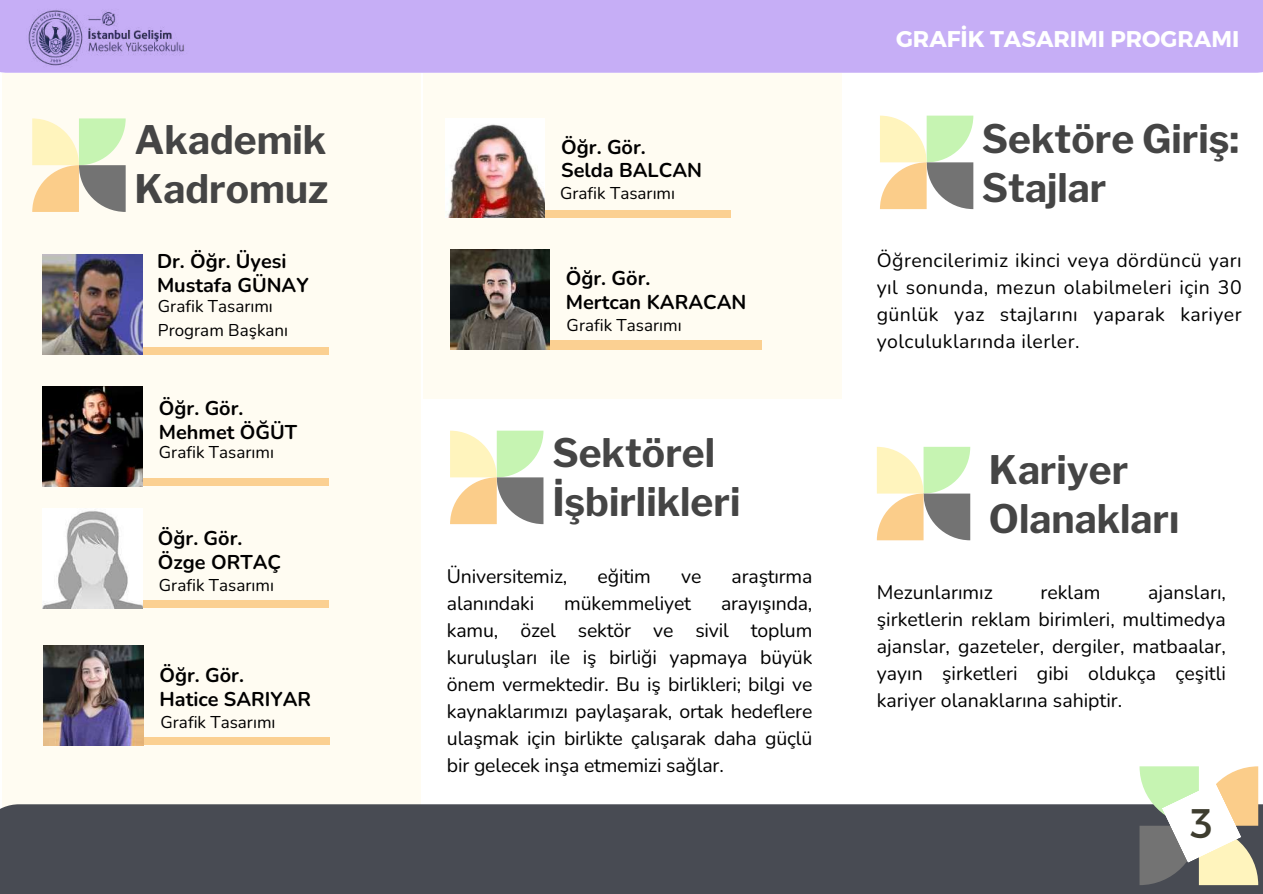
<style>
.page{position:relative;width:1263px;height:894px;background:#fff}
.page>*{position:absolute;margin:0;border:0;box-sizing:border-box;transform-origin:0 0}
.t1{font:41.25px "Montserrat";color:#3e3d2f}
.t2{font:700 39px/49.5px "Libre Franklin";color:#454545}
.t3{font:700 22.8px "Montserrat";color:#fff}
.t4{font:700 19.95px/23.4px "Nunito";color:#000}
.t5{font:19.5px/27px "Nunito";color:#000;text-align:justify}
.t6{font:17.1px/23.7px "Nunito";color:#000}
</style>
<div class="page">
<div style="left:3px;top:73px;width:418px;height:734px;background:#fffcf2"></div>
<div style="left:0;top:804px;width:1263px;height:89px;background:#484b53"></div>
<div style="left:0;top:0;width:1263px;height:73px;background:#c6aef6"></div>
<div style="left:424px;top:73px;width:418px;height:326px;background:#fffcf2"></div>
<svg style="left:1139px;top:766px;width:119px;height:118px"></svg>
<img style="left:20px;top:10px;width:171px;height:63px">
<svg style="left:877px;top:446px;width:93px;height:94px"></svg>
<svg style="left:32px;top:118px;width:94px;height:94px"></svg>
<div style="left:459px;top:210px;width:271px;height:8px;background:#fbd092"></div>
<img style="left:445px;top:118px;width:100px;height:100px">
<div style="left:56px;top:347px;width:272px;height:7px;background:#fbd092"></div>
<img style="left:42px;top:255px;width:100px;height:99px">
<svg style="left:450px;top:430px;width:93px;height:94px"></svg>
<svg style="left:880px;top:116px;width:93px;height:93px"></svg>
<div style="left:56px;top:478px;width:272px;height:8px;background:#fbd092"></div>
<img style="left:42px;top:386px;width:100px;height:100px">
<div style="left:56px;top:600px;width:272px;height:8px;background:#fbd092"></div>
<img style="left:42px;top:508px;width:100px;height:100px">
<div style="left:455px;top:340px;width:306px;height:9px;background:#fbd092"></div>
<img style="left:450px;top:249px;width:99px;height:100px">
<div style="left:58px;top:737px;width:272px;height:8px;background:#fbd092"></div>
<img style="left:44px;top:645px;width:100px;height:100px">
<h2 class="t2" style="left:135px;top:115px;width:195px">Akademik<br>Kadromuz</h2>
<p class="t4" style="left:561px;top:135px;width:142px">Öğr. Gör.<br>Selda BALCAN</p>
<p class="t6" style="left:560px;top:182px;width:116px">Grafik Tasarımı</p>
<p class="t4" style="left:157px;top:250px;width:153px">Dr. Öğr. Üyesi<br>Mustafa GÜNAY</p>
<p class="t6" style="left:158px;top:295px;width:132px">Grafik Tasarımı<br>Program Başkanı</p>
<p class="t4" style="left:159px;top:397px;width:140px">Öğr. Gör.<br>Mehmet ÖĞÜT</p>
<p class="t6" style="left:159px;top:440px;width:116px">Grafik Tasarımı</p>
<p class="t4" style="left:158px;top:526px;width:125px">Öğr. Gör.<br>Özge ORTAÇ</p>
<p class="t6" style="left:159px;top:573px;width:116px">Grafik Tasarımı</p>
<p class="t4" style="left:160px;top:663px;width:153px">Öğr. Gör.<br>Hatice SARIYAR</p>
<p class="t6" style="left:161px;top:710px;width:116px">Grafik Tasarımı</p>
<p class="t4" style="left:566px;top:266px;width:182px;line-height:23.9px">Öğr. Gör.<br>Mertcan KARACAN</p>
<p class="t6" style="left:567px;top:313px;width:116px">Grafik Tasarımı</p>
<h2 class="t2" style="left:552px;top:427px;width:185px">Sektörel<br>İşbirlikleri</h2>
<p class="t5" style="left:447px;top:563px;width:122px">Üniversitemiz,</p>
<p class="t5" style="left:598px;top:563px;width:55px">eğitim</p>
<p class="t5" style="left:681px;top:563px;width:22px">ve</p>
<p class="t5" style="left:732px;top:563px;width:82px">araştırma</p>
<p class="t5" style="left:447px;top:590px;width:86px">alanındaki</p>
<p class="t5" style="left:564px;top:590px;width:128px">mükemmeliyet</p>
<p class="t5" style="left:447px;top:590px;width:367px;text-indent:274px">arayışında, kamu, özel sektör ve sivil toplum kuruluşları ile iş birliği yapmaya büyük önem vermektedir. Bu iş birlikleri; bilgi ve kaynaklarımızı paylaşarak, ortak hedeflere ulaşmak için birlikte çalışarak daha güçlü bir gelecek inşa etmemizi sağlar.</p>
<p class="t3" style="left:896px;top:24px;width:345px">GRAFİK TASARIMI PROGRAMI</p>
<h2 class="t2" style="left:982px;top:114px;width:259px">Sektöre Giriş:<br>Stajlar</h2>
<p class="t5" style="left:877px;top:247px;width:366px">Öğrencilerimiz ikinci veya dördüncü yarı yıl sonunda, mezun olabilmeleri için 30 günlük yaz stajlarını yaparak kariyer yolculuklarında ilerler.</p>
<h2 class="t2" style="left:989px;top:445px;width:192px">Kariyer<br>Olanakları</h2>
<p class="t5" style="left:877px;top:578px;width:351px;text-align:left;text-indent:271px">ajansları, şirketlerin reklam birimleri, multimedya ajanslar, gazeteler, dergiler, matbaalar, yayın şirketleri gibi oldukça çeşitli kariyer olanaklarına sahiptir.</p>
<p class="t5" style="left:877px;top:578px;width:117px">Mezunlarımız</p>
<p class="t5" style="left:1040px;top:578px;width:61px">reklam</p>
<h1 class="t1" style="left:1190px;top:796px;width:24px">3</h1>
</div>
